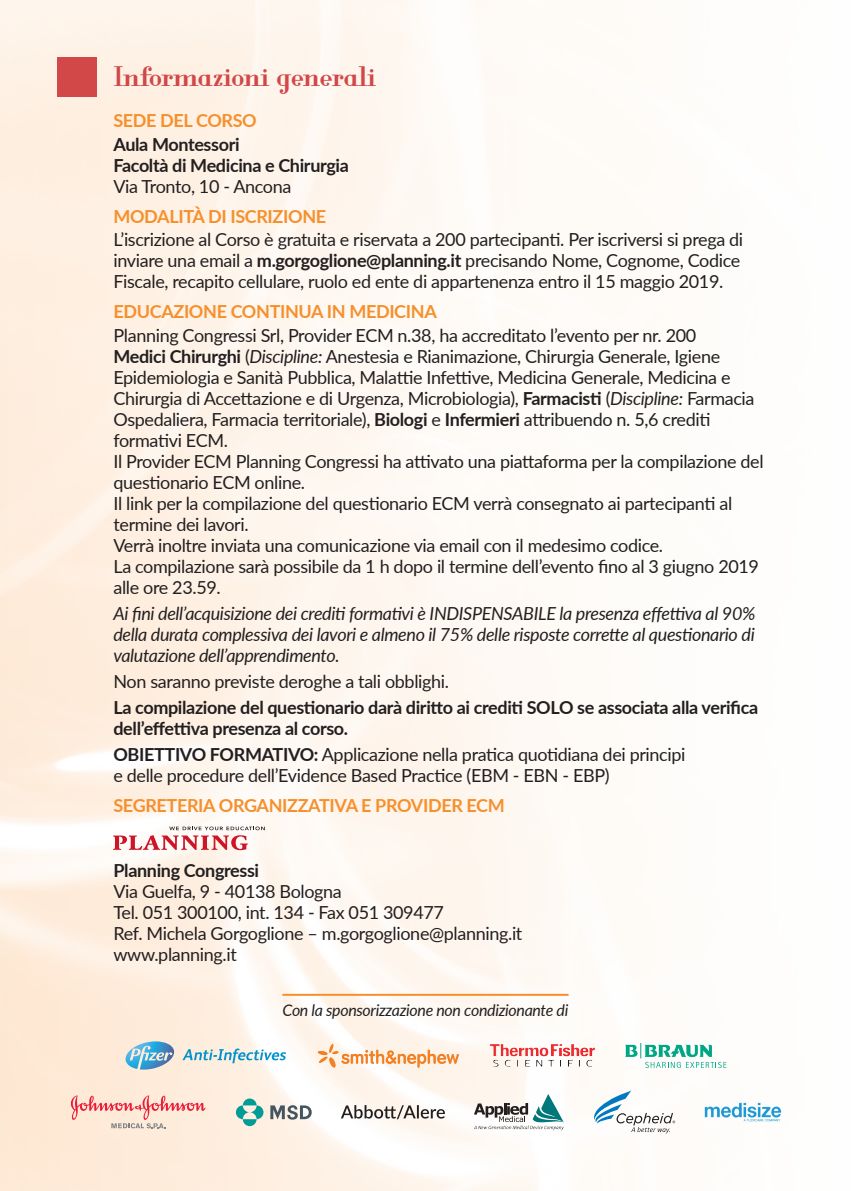
<style>
.page{position:relative;width:851px;height:1191px;background:#fff}
.page>*{position:absolute;margin:0;border:0;box-sizing:border-box;transform-origin:0 0}
.t1{font:700 28px "Glamor";letter-spacing:-.02em;color:#d24748}
.t2{font:18px/21px "Lato";letter-spacing:-.02em;color:#231f20}
.t3{font:italic 18px/21px "Lato";letter-spacing:-.02em;color:#231f20;text-align:justify}
.t4{font:700 18px/21px "Lato";letter-spacing:-.02em;color:#231f20}
.t5{font:700 18px "Lato";letter-spacing:-.02em;color:#f6902d}
.t6{font:italic 16px "Lato";letter-spacing:-.02em;color:#231f20}
.s1{font-weight:700}
.s2{font-style:italic}
</style>
<div class="page">
<img style="left:0;top:0;width:782px;height:1191px">
<div style="left:57px;top:57px;width:39px;height:39px;background:#d24748"></div>
<svg style="left:113px;top:826px;width:152px;height:24px"></svg>
<svg style="left:125px;top:1041px;width:49px;height:28px"></svg>
<svg style="left:182px;top:1048px;width:104px;height:15px"></svg>
<img style="left:316px;top:1042px;width:144px;height:26px">
<img style="left:490px;top:1044px;width:93px;height:12px">
<svg style="left:624px;top:1043px;width:102px;height:25px"></svg>
<hr style="left:282px;top:993px;width:286px;height:2px;background:#f6902d">
<svg style="left:71px;top:1095px;width:134px;height:33px;background:#f7c9bf"></svg>
<svg style="left:243px;top:1098px;width:13px;height:7px"></svg>
<svg style="left:243px;top:1119px;width:13px;height:7px"></svg>
<svg style="left:236px;top:1105px;width:13px;height:14px"></svg>
<svg style="left:250px;top:1105px;width:13px;height:14px"></svg>
<svg style="left:270px;top:1105px;width:41px;height:14px"></svg>
<svg style="left:474px;top:1094px;width:90px;height:36px"></svg>
<svg style="left:593px;top:1090px;width:82px;height:43px"></svg>
<img style="left:704px;top:1103px;width:77px;height:18px">
<svg style="left:341px;top:1105px;width:104px;height:14px"></svg>
<h1 class="t1" style="left:113px;top:60px;width:264px">Informazioni generali</h1>
<p class="t5" style="left:113px;top:107px;width:145px">SEDE DEL CORSO</p>
<p class="t4" style="left:113px;top:133px;width:237px">Aula Montessori<br>Facoltà di Medicina e Chirurgia</p>
<p class="t2" style="left:113px;top:175px;width:179px">Via Tronto, 10 - Ancona</p>
<p class="t5" style="left:113px;top:203px;width:214px">MODALITÀ DI ISCRIZIONE</p>
<p class="t2" style="left:113px;top:228px;width:631px">L’iscrizione al Corso è gratuita e riservata a 200 partecipanti. Per iscriversi si prega di inviare una email a <span class="s1">m.gorgoglione@planning.it</span> precisando Nome, Cognome, Codice<br>Fiscale, recapito cellulare, ruolo ed ente di appartenenza entro il 15 maggio 2019.</p>
<p class="t5" style="left:113px;top:298px;width:325px">EDUCAZIONE CONTINUA IN MEDICINA</p>
<p class="t2" style="left:113px;top:324px;width:651px">Planning Congressi Srl, Provider ECM n.38, ha accreditato l’evento per nr. 200<br><span class="s1">Medici Chirurghi</span> (<span class="s2">Discipline:</span> Anestesia e Rianimazione, Chirurgia Generale, Igiene Epidemiologia e Sanità Pubblica, Malattie Infettive, Medicina Generale, Medicina e Chirurgia di Accettazione e di Urgenza, Microbiologia), <span class="s1">Farmacisti</span> (<span class="s2">Discipline:</span> Farmacia Ospedaliera, Farmacia territoriale), <span class="s1">Biologi</span> e <span class="s1">Infermieri</span> attribuendo n. 5,6 crediti formativi ECM.<br>Il Provider ECM Planning Congressi ha attivato una piattaforma per la compilazione del questionario ECM online.<br>Il link per la compilazione del questionario ECM verrà consegnato ai partecipanti al termine dei lavori.<br>Verrà inoltre inviata una comunicazione via email con il medesimo codice.<br>La compilazione sarà possibile da 1 h dopo il termine dell’evento fino al 3 giugno 2019 alle ore 23.59.</p>
<p class="t3" style="left:113px;top:602px;width:643px">Ai fini dell’acquisizione dei crediti formativi è INDISPENSABILE la presenza effettiva al 90% della durata complessiva dei lavori e almeno il 75% delle risposte corrette al questionario di valutazione dell’apprendimento.</p>
<p class="t2" style="left:113px;top:670px;width:337px">Non saranno previste deroghe a tali obblighi.</p>
<p class="t4" style="left:113px;top:696px;width:646px">La compilazione del questionario darà diritto ai crediti SOLO se associata alla verifica dell’effettiva presenza al corso.</p>
<p class="t2" style="left:113px;top:743px;width:573px"><span class="s1">OBIETTIVO FORMATIVO:</span> Applicazione nella pratica quotidiana dei principi e delle procedure dell’Evidence Based Practice (EBM - EBN - EBP)</p>
<p class="t5" style="left:113px;top:791px;width:393px">SEGRETERIA ORGANIZZATIVA E PROVIDER ECM</p>
<p class="t4" style="left:113px;top:859px;width:147px">Planning Congressi</p>
<p class="t2" style="left:113px;top:880px;width:410px">Via Guelfa, 9 - 40138 Bologna<br>Tel. 051 300100, int. 134 - Fax 051 309477<br>Ref. Michela Gorgoglione – m.gorgoglione@planning.it www.planning.it</p>
<p class="t6" style="left:282px;top:998px;width:287px">Con la sponsorizzazione non condizionante di</p>
</div>
